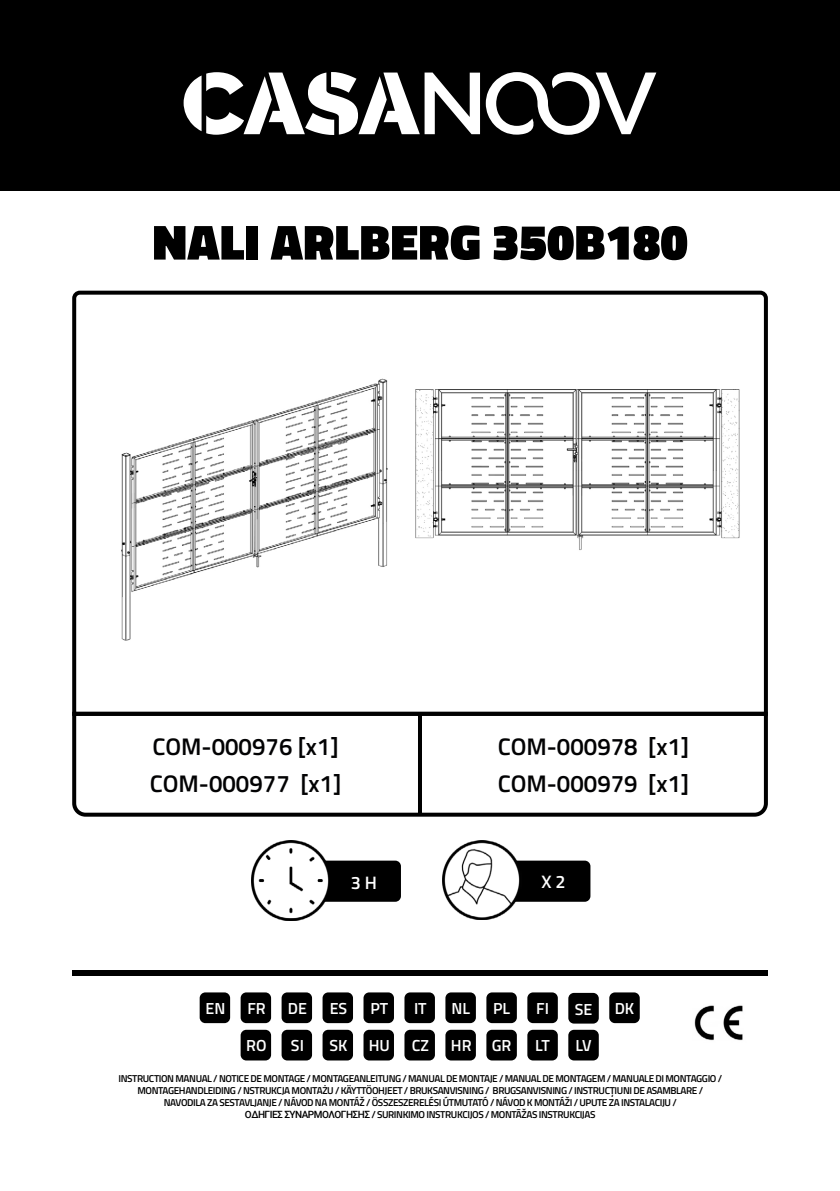
<style>
.page{position:relative;width:840px;height:1191px;background:#fff}
.page>*{position:absolute;margin:0;border:0;box-sizing:border-box;transform-origin:0 0}
.t1{font:900 50px "Titillium Web";letter-spacing:.01em;color:#000}
.t2{font:600 24px/37.4px "Titillium Web";color:#020203}
.t3{font:600 18px "Titillium Web";color:#fff}
.t4{font:600 16px "Titillium Web";color:#fff}
.t5{font:600 10px/12px "Titillium Web";letter-spacing:-.04em;color:#000;text-align:center}
.s1{font-family:"Roboto";font-weight:500}
</style>
<div class="page">
<div style="left:0;top:0;width:839px;height:191px;background:#000"></div>
<svg style="left:183px;top:72px;width:473px;height:63px"></svg>
<div style="left:331px;top:860px;width:70px;height:41px;background:#000"></div>
<div style="left:521px;top:860px;width:69px;height:41px;background:#000"></div>
<img style="left:442px;top:840px;width:79px;height:79px">
<img style="left:251px;top:840px;width:80px;height:80px">
<svg style="left:72px;top:290px;width:696px;height:419px"></svg>
<svg style="left:72px;top:709px;width:696px;height:108px"></svg>
<img style="left:694px;top:1005px;width:49px;height:36px">
<div style="left:72px;top:970px;width:695px;height:6px;background:#000"></div>
<div style="left:199px;top:992px;width:31px;height:31px;background:#000;border-radius:6px"></div>
<div style="left:240px;top:1029px;width:31px;height:31px;background:#000;border-radius:6px"></div>
<div style="left:240px;top:992px;width:31px;height:31px;background:#000;border-radius:6px"></div>
<div style="left:281px;top:1029px;width:31px;height:31px;background:#000;border-radius:6px"></div>
<div style="left:281px;top:992px;width:31px;height:31px;background:#000;border-radius:6px"></div>
<div style="left:322px;top:1029px;width:31px;height:31px;background:#000;border-radius:6px"></div>
<div style="left:322px;top:992px;width:31px;height:31px;background:#000;border-radius:6px"></div>
<div style="left:363px;top:1029px;width:31px;height:31px;background:#000;border-radius:6px"></div>
<div style="left:363px;top:992px;width:31px;height:31px;background:#000;border-radius:6px"></div>
<div style="left:404px;top:1029px;width:30px;height:31px;background:#000;border-radius:6px"></div>
<div style="left:404px;top:992px;width:30px;height:31px;background:#000;border-radius:6px"></div>
<div style="left:445px;top:1029px;width:30px;height:31px;background:#000;border-radius:6px"></div>
<div style="left:445px;top:992px;width:30px;height:31px;background:#000;border-radius:6px"></div>
<div style="left:486px;top:1029px;width:30px;height:31px;background:#000;border-radius:6px"></div>
<div style="left:486px;top:992px;width:30px;height:31px;background:#000;border-radius:6px"></div>
<div style="left:527px;top:1029px;width:30px;height:31px;background:#000;border-radius:6px"></div>
<div style="left:527px;top:992px;width:30px;height:31px;background:#000;border-radius:6px"></div>
<div style="left:568px;top:1029px;width:30px;height:31px;background:#000;border-radius:6px"></div>
<div style="left:568px;top:993px;width:30px;height:30px;background:#000;border-radius:6px"></div>
<div style="left:609px;top:992px;width:30px;height:31px;background:#000;border-radius:6px"></div>
<hr style="left:418px;top:713px;width:4px;height:102px;background:#000">
<img style="left:90px;top:299px;width:659px;height:403px">
<h1 class="t1" style="left:152px;top:205px;width:536px">NALI ARLBERG 350B180</h1>
<h2 class="t2" style="left:150px;top:726px;width:193px">COM-000976 [x1]<br>COM-000977 [x1]</h2>
<h2 class="t2" style="left:497px;top:726px;width:193px">COM-000978 [x1]<br>COM-000979 [x1]</h2>
<h3 class="t3" style="left:350px;top:869px;width:28px">3 H</h3>
<h3 class="t3" style="left:541px;top:868px;width:26px">X 2</h3>
<h3 class="t4" style="left:205px;top:996px;width:21px">EN</h3>
<h3 class="t4" style="left:247px;top:996px;width:20px">FR</h3>
<h3 class="t4" style="left:246px;top:1033px;width:22px">RO</h3>
<h3 class="t4" style="left:288px;top:996px;width:21px">DE</h3>
<h3 class="t4" style="left:291px;top:1033px;width:14px">SI</h3>
<h3 class="t4" style="left:329px;top:996px;width:19px">ES</h3>
<h3 class="t4" style="left:329px;top:1033px;width:20px">SK</h3>
<h3 class="t4" style="left:370px;top:996px;width:19px">PT</h3>
<h3 class="t4" style="left:368px;top:1033px;width:23px">HU</h3>
<h3 class="t4" style="left:414px;top:996px;width:14px">IT</h3>
<h3 class="t4" style="left:411px;top:1033px;width:19px">CZ</h3>
<h3 class="t4" style="left:451px;top:996px;width:20px">NL</h3>
<h3 class="t4" style="left:450px;top:1033px;width:22px">HR</h3>
<h3 class="t4" style="left:493px;top:996px;width:19px">PL</h3>
<h3 class="t4" style="left:491px;top:1033px;width:21px">GR</h3>
<h3 class="t4" style="left:536px;top:996px;width:14px">FI</h3>
<h3 class="t4" style="left:535px;top:1033px;width:16px">LT</h3>
<h3 class="t4" style="left:574px;top:997px;width:19px">SE</h3>
<h3 class="t4" style="left:614px;top:996px;width:21px">DK</h3>
<h3 class="t4" style="left:575px;top:1033px;width:18px">LV</h3>
<p class="t5" style="left:118px;top:1072px;width:605px">INSTRUCTION MANUAL / NOTICE DE MONTAGE / MONTAGEANLEITUNG / MANUAL DE MONTAJE / MANUAL DE MONTAGEM / MANUALE DI MONTAGGIO / MONTAGEHANDLEIDING / NSTRUKCJA MONTAŻU / KÄYTTÖOHJEET / BRUKSANVISNING / BRUGSANVISNING / INSTRUCȚIUNI DE ASAMBLARE / NAVODILA ZA SESTAVLJANJE / NÁVOD NA MONTÁŽ / ÖSSZESZERELÉSI ÚTMUTATÓ / NÁVOD K MONTÁŽI / UPUTE ZA INSTALACIJU /<br><span class="s1">ΟΔΗΓΊΕΣ ΣΥΝΑΡΜΟΛΌΓΗΣΗΣ</span> / SURINKIMO INSTRUKCIJOS / MONTĀŽAS INSTRUKCIJAS</p>
</div>
